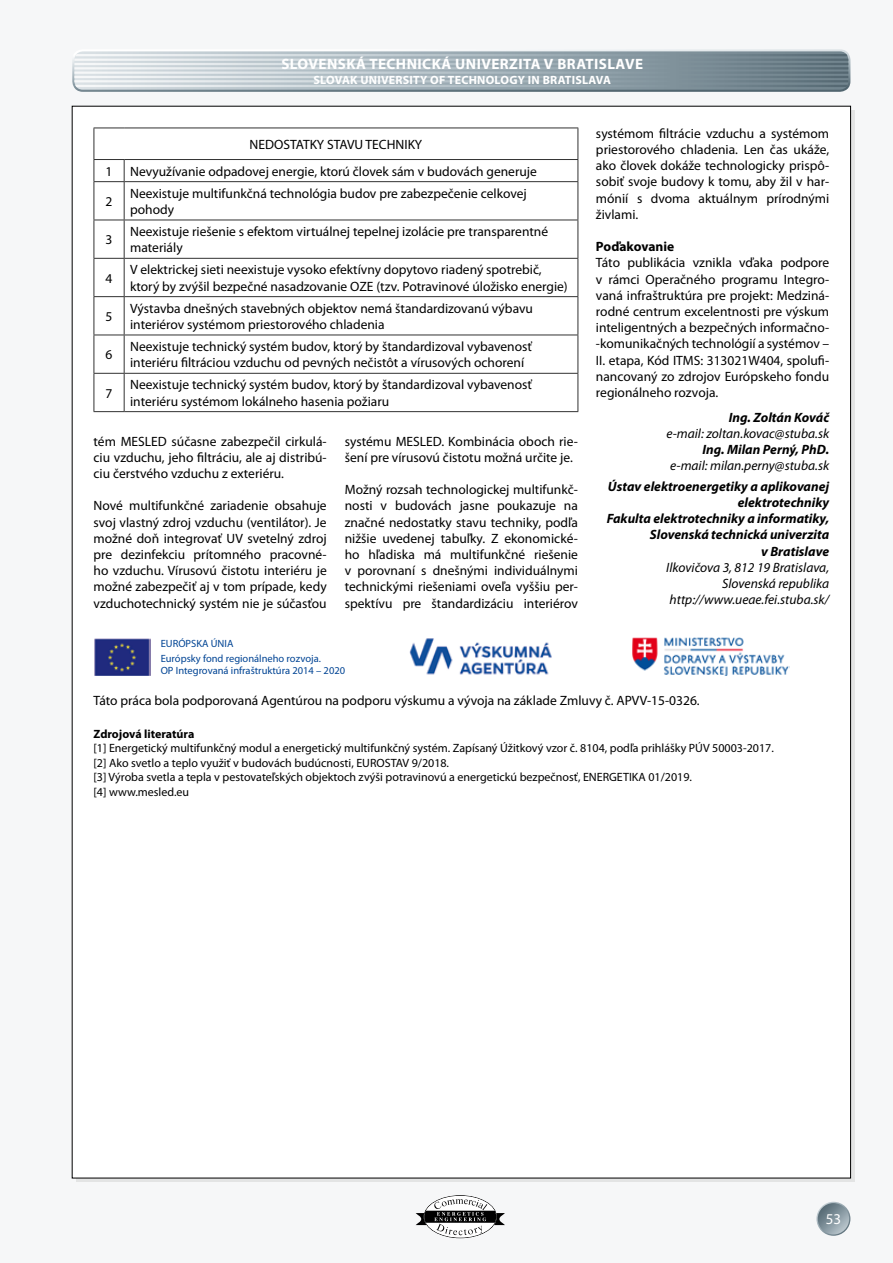
<style>
.page{position:relative;width:893px;height:1263px;background:#f6f7f8}
.page>*{position:absolute;margin:0;border:0;box-sizing:border-box;transform-origin:0 0}
.t1{font:700 15px "Myriad Pro";color:#fff}
.t2{font:15px "Myriad Pro";color:#fff}
.t3{font:13.5px/16.2px "Myriad Pro";color:#000}
.t4{font:italic 700 13.5px/16.2px "Myriad Pro";color:#000;text-align:right}
.t5{font:italic 13.5px/16.2px "Myriad Pro";color:#000;text-align:right}
.t6{font:12px/14.4px "Myriad Pro";color:#000}
.t7{font:700 12px "Myriad Pro";color:#fff}
.t8{font:10.5px/14.7px "Myriad Pro";color:#004494}
.s1{font-weight:700}
.s2{font-weight:400}
</style>
<div class="page">
<div style="left:72px;top:106px;width:779px;height:1072px;background:#fff"></div>
<svg style="left:816px;top:1202px;width:34px;height:34px"></svg>
<svg style="left:818px;top:1203px;width:31px;height:31px"></svg>
<svg style="left:72px;top:49px;width:778px;height:43px"></svg>
<svg style="left:74px;top:51px;width:774px;height:39px;background:#a5b3ba"></svg>
<svg style="left:416px;top:1195px;width:89px;height:43px"></svg>
<img style="left:631px;top:637px;width:159px;height:39px">
<hr style="left:94px;top:128px;width:30px;height:1px;background:#323232">
<hr style="left:94px;top:128px;width:1px;height:31px;background:#323232">
<hr style="left:124px;top:128px;width:454px;height:1px;background:#323232">
<hr style="left:578px;top:128px;width:1px;height:31px;background:#323232">
<hr style="left:94px;top:159px;width:30px;height:1px;background:#323232">
<svg style="left:94px;top:160px;width:1px;height:21px"></svg>
<hr style="left:124px;top:159px;width:454px;height:1px;background:#323232">
<svg style="left:124px;top:160px;width:1px;height:21px"></svg>
<svg style="left:578px;top:160px;width:1px;height:21px"></svg>
<hr style="left:94px;top:181px;width:30px;height:1px;background:#323232">
<hr style="left:94px;top:182px;width:1px;height:38px;background:#323232">
<hr style="left:124px;top:181px;width:454px;height:1px;background:#323232">
<hr style="left:124px;top:182px;width:1px;height:38px;background:#323232">
<hr style="left:578px;top:182px;width:1px;height:38px;background:#323232">
<hr style="left:94px;top:220px;width:30px;height:1px;background:#323232">
<hr style="left:94px;top:220px;width:1px;height:38px;background:#323232">
<hr style="left:124px;top:220px;width:454px;height:1px;background:#323232">
<hr style="left:124px;top:220px;width:1px;height:38px;background:#323232">
<hr style="left:578px;top:220px;width:1px;height:38px;background:#323232">
<hr style="left:94px;top:258px;width:30px;height:1px;background:#323232">
<hr style="left:94px;top:259px;width:1px;height:37px;background:#323232">
<hr style="left:124px;top:258px;width:454px;height:1px;background:#323232">
<hr style="left:124px;top:259px;width:1px;height:37px;background:#323232">
<hr style="left:578px;top:259px;width:1px;height:37px;background:#323232">
<hr style="left:94px;top:296px;width:30px;height:1px;background:#323232">
<hr style="left:94px;top:297px;width:1px;height:38px;background:#323232">
<hr style="left:124px;top:296px;width:454px;height:1px;background:#323232">
<hr style="left:124px;top:297px;width:1px;height:38px;background:#323232">
<hr style="left:578px;top:297px;width:1px;height:38px;background:#323232">
<hr style="left:94px;top:335px;width:30px;height:1px;background:#323232">
<hr style="left:94px;top:335px;width:1px;height:38px;background:#323232">
<hr style="left:124px;top:335px;width:454px;height:1px;background:#323232">
<hr style="left:124px;top:335px;width:1px;height:38px;background:#323232">
<hr style="left:578px;top:335px;width:1px;height:38px;background:#323232">
<hr style="left:94px;top:373px;width:30px;height:1px;background:#323232">
<hr style="left:94px;top:374px;width:1px;height:37px;background:#323232">
<hr style="left:124px;top:373px;width:454px;height:1px;background:#323232">
<hr style="left:124px;top:374px;width:1px;height:37px;background:#323232">
<hr style="left:578px;top:374px;width:1px;height:37px;background:#323232">
<hr style="left:94px;top:411px;width:30px;height:1px;background:#323232">
<hr style="left:124px;top:411px;width:454px;height:1px;background:#323232">
<img style="left:407px;top:634px;width:149px;height:47px">
<img style="left:94px;top:637px;width:57px;height:39px">
<p class="t1" style="left:281px;top:54px;width:19px">SLOVENSKÁ</p>
<p class="t1" style="left:369px;top:54px;width:11px">TECHNICKÁ</p>
<p class="t1" style="left:455px;top:54px;width:10px">UNIVERZITA</p>
<p class="t1" style="left:544px;top:54px;width:33px">V BRATISLAVE</p>
<p class="t7" style="left:313px;top:72px;width:16px">SLOVAK</p>
<p class="t7" style="left:360px;top:72px;width:8px">UNIVERSITY</p>
<p class="t7" style="left:430px;top:72px;width:27px">OF TECHNOLOGY</p>
<p class="t7" style="left:528px;top:72px;width:30px">IN BRATISLAVA</p>
<p class="t3" style="left:250px;top:136px;width:174px">NEDOSTATKY STAVU TECHNIKY</p>
<p class="t3" style="left:106px;top:163px;width:8px">1</p>
<p class="t3" style="left:130px;top:163px;width:408px">Nevyužívanie odpadovej energie, ktorú človek sám v budovách generuje</p>
<p class="t3" style="left:106px;top:193px;width:8px">2</p>
<p class="t3" style="left:130px;top:185px;width:398px">Neexistuje multifunkčná technológia budov pre zabezpečenie celkovej pohody</p>
<p class="t3" style="left:106px;top:231px;width:8px">3</p>
<p class="t3" style="left:130px;top:223px;width:419px">Neexistuje riešenie s efektom virtuálnej tepelnej izolácie pre transparentné materiály</p>
<p class="t3" style="left:106px;top:270px;width:8px">4</p>
<p class="t3" style="left:130px;top:262px;width:439px">V elektrickej sieti neexistuje vysoko efektívny dopytovo riadený spotrebič, ktorý by zvýšil bezpečné nasadzovanie OZE (tzv. Potravinové úložisko energie)</p>
<p class="t3" style="left:106px;top:308px;width:8px">5</p>
<p class="t3" style="left:130px;top:300px;width:404px">Výstavba dnešných stavebných objektov nemá štandardizovanú výbavu interiérov systémom priestorového chladenia</p>
<p class="t3" style="left:106px;top:346px;width:8px">6</p>
<p class="t3" style="left:130px;top:338px;width:403px">Neexistuje technický systém budov, ktorý by štandardizoval vybavenosť interiéru filtráciou vzduchu od pevných nečistôt a vírusových ochorení</p>
<p class="t3" style="left:106px;top:385px;width:8px">7</p>
<p class="t3" style="left:130px;top:377px;width:403px">Neexistuje technický systém budov, ktorý by štandardizoval vybavenosť interiéru systémom lokálneho hasenia požiaru</p>
<p class="t3" style="left:94px;top:433px;width:235px;text-align:justify">tém MESLED súčasne zabezpečil cirkulá&shy;ciu vzduchu, jeho filtráciu, ale aj distribú&shy;ciu čerstvého vzduchu z exteriéru.</p>
<p class="t3" style="left:94px;top:498px;width:235px;text-align:justify">Nové multifunkčné zariadenie obsahuje svoj vlastný zdroj vzduchu (ventilátor). Je možné doň integrovať UV svetelný zdroj pre dezinfekciu prítomného pracovné&shy;ho vzduchu. Vírusovú čistotu interiéru je možné zabezpečiť aj v tom prípade, kedy vzduchotechnický systém nie je súčasťou</p>
<p class="t3" style="left:345px;top:433px;width:235px">systému MESLED. Kombinácia oboch rie&shy;šení pre vírusovú čistotu možná určite je.</p>
<p class="t3" style="left:345px;top:481px;width:235px;text-align:justify">Možný rozsah technologickej multifunkč&shy;nosti v budovách jasne poukazuje na značné nedostatky stavu techniky, podľa nižšie uvedenej tabuľky. Z ekonomické&shy;ho hľadiska má multifunkčné riešenie v porovnaní s dnešnými individuálnymi technickými riešeniami oveľa vyššiu per&shy;spektívu pre štandardizáciu interiérov</p>
<p class="t8" style="left:161px;top:636px;width:162px">EURÓPSKA ÚNIA<br>Európsky fond regionálneho rozvoja.</p>
<p class="t8" style="left:161px;top:663px;width:186px">OP Integrovaná infraštruktúra 2014 – 2020</p>
<p class="t3" style="left:596px;top:125px;width:235px;text-align:justify">systémom filtrácie vzduchu a systémom priestorového chladenia. Len čas ukáže, ako človek dokáže technologicky prispô&shy;sobiť svoje budovy k tomu, aby žil v har&shy;mónií s dvoma aktuálnym prírodnými živlami.</p>
<p class="t3" style="left:596px;top:238px;width:235px"><span class="s1">POĎAKOVANIE<br></span>Táto publikácia vznikla vďaka podpore v rámci Operačného programu Integro&shy;vaná infraštruktúra pre projekt: Medziná&shy;rodné centrum excelentnosti pre výskum inteligentných a bezpečných informačno--komunikačných technológií a systémov – II. etapa, Kód ITMS: 313021W404, spolufi&shy;nancovaný zo zdrojov Európskeho fondu regionálneho rozvoja.</p>
<p class="t5" style="left:666px;top:409px;width:164px"><span class="s1">Ing. Zoltán Kováč<br></span>e-mail: zoltan.kovac@stuba.sk<br><span class="s1">Ing. Milan Perný, PhD. </span>e-mail: milan.perny@stuba.sk</p>
<p class="t4" style="left:607px;top:478px;width:224px">Ústav elektroenergetiky a aplikovanej elektrotechniky<br>Fakulta elektrotechniky a informatiky,<br>Slovenská technická univerzita<br>v Bratislave<br><span class="s2">Ilkovičova 3, 812 19 Bratislava,<br>Slovenská republika http://www.ueae.fei.stuba.sk/</span></p>
<p class="t3" style="left:94px;top:692px;width:608px">Táto práca bola podporovaná Agentúrou na podporu výskumu a vývoja na základe Zmluvy č. APVV-15-0326.</p>
<p class="t6" style="left:94px;top:726px;width:682px"><span class="s1">ZDROJOVÁ LITERATÚRA<br></span>[1] Energetický multifunkčný modul a energetický multifunkčný systém. Zapísaný Úžitkový vzor č. 8104, podľa prihlášky PÚV 50003-2017. [2] Ako svetlo a teplo využiť v budovách budúcnosti, EUROSTAV 9/2018.<br>[3] Výroba svetla a tepla v pestovateľských objektoch zvýši potravinovú a energetickú bezpečnosť, ENERGETIKA 01/2019.<br>[4] www.mesled.eu</p>
<p class="t2" style="left:826px;top:1210px;width:17px">53</p>
</div>
